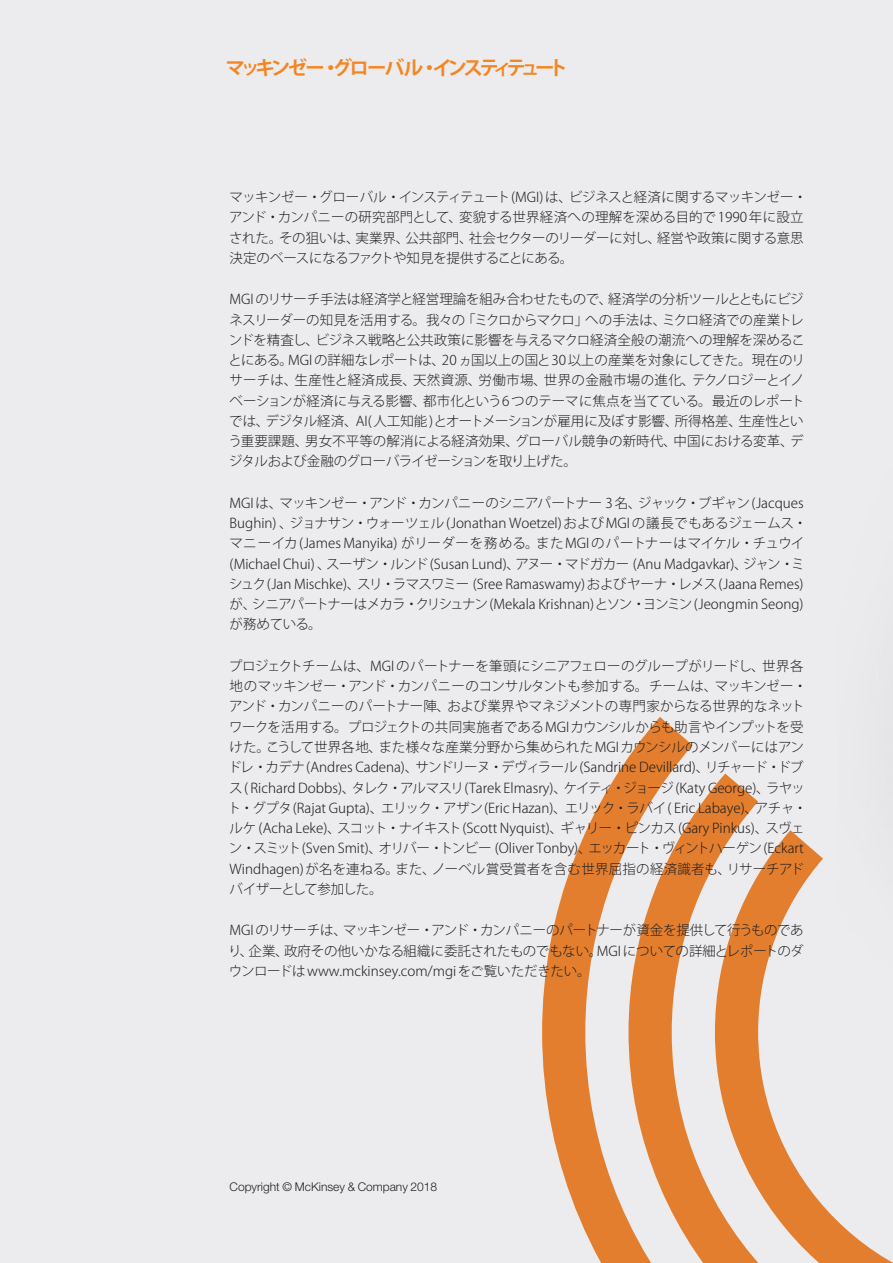
<style>
.page{position:relative;width:893px;height:1263px;background:#ececee}
.page>*{position:absolute;margin:0;border:0;box-sizing:border-box;transform-origin:0 0}
.t1{font:700 19.5px "Koz Go Pr 6 N";letter-spacing:-.215em;color:#f58520}
.t2{font:300 14.7px "Helvetica Neue LT Std";letter-spacing:.005em;color:#231f20}
.t3{font:300 13.5px/20.2px "Koz Go Pr 6 N";color:#231f20}
.t4{font:300 12px "Helvetica Neue LT Std";color:#231f20}
</style>
<div class="page">
<svg style="left:542px;top:717px;width:173px;height:546px"></svg>
<svg style="left:715px;top:773px;width:178px;height:490px"></svg>
<img style="left:838px;top:773px;width:55px;height:228px">
<h1 class="t1" style="left:226px;top:57px;width:344px">マッキンゼー・グローバル・インスティテュート</h1>
<p class="t3" style="left:229px;top:187px;width:579px">マッキンゼー・グローバル・インスティテュート(MGI) は、ビジネスと経済に関するマッキンゼー・アンド・カンパニーの研究部門として、変貌する世界経済への理解を深める目的で 1990 年に設立された。その狙いは、実業界、公共部門、社会セクターのリーダーに対し、経営や政策に関する意思決定のベースになるファクトや知見を提供することにある。</p>
<p class="t3" style="left:228px;top:290px;width:578px;text-align:justify">MGI のリサーチ手法は経済学と経営理論を組み合わせたもので、経済学の分析ツールとともにビジネスリーダーの知見を活用する。我々の「ミクロからマクロ」への手法は、ミクロ経済での産業トレンドを精査し、ビジネス戦略と公共政策に影響を与えるマクロ経済全般の潮流への理解を深めることにある。MGI の詳細なレポートは、20 ヵ国以上の国と30以上の産業を対象にしてきた。現在のリサーチは、生産性と経済成長、天然資源、労働市場、世界の金融市場の進化、テクノロジーとイノベーションが経済に与える影響、都市化という6 つのテーマに焦点を当てている。最近のレポートでは、デジタル経済、AI( 人工知能 )とオートメーションが雇用に及ぼす影響、所得格差、生産性という重要課題、男女不平等の解消による経済効果、グローバル競争の新時代、中国における変革、デジタルおよび金融のグローバライゼーションを取り上げた。</p>
<p class="t3" style="left:229px;top:493px;width:579px">MGI は、マッキンゼー・アンド・カンパニーのシニアパートナー 3 名、ジャック・ブギャン(Jacques Bughin) 、ジョナサン・ウォーツェル (Jonathan Woetzel) および MGI の議長でもあるジェームス・マニーイカ(James Manyika) がリーダーを務める。また MGI のパートナーはマイケル・チュウイ(Michael Chui) 、スーザン・ルンド(Susan Lund)、アヌー・マドガカー (Anu Madgavkar)、ジャン・ミシュク(Jan Mischke)、スリ・ラマスワミー (Sree Ramaswamy) およびヤーナ・レメス(Jaana Remes)が、シニアパートナーはメカラ・クリシュナン(Mekala Krishnan)とソン・ヨンミン(Jeongmin Seong)が務めている。</p>
<p class="t3" style="left:228px;top:656px;width:581px">プロジェクトチームは、MGI のパートナーを筆頭にシニアフェローのグループがリードし、世界各地のマッキンゼー・アンド・カンパニーのコンサルタントも参加する。チームは、マッキンゼー・アンド・カンパニーのパートナー陣、および業界やマネジメントの専門家からなる世界的なネットワークを活用する。プロジェクトの共同実施者であるMGIカウンシルからも助言やインプットを受けた。こうして世界各地、また様々な産業分野から集められた MGIカウンシルのメンバーにはアンドレ・カデナ(Andres Cadena)、サンドリーヌ・デヴィラール (Sandrine Devillard)、リチャード・ドブス( Richard Dobbs)、タレク・アルマスリ(Tarek Elmasry)、ケイティ・ジョージ(Katy George)、ラヤット・グプタ(Rajat Gupta)、エリック・アザン(Eric Hazan)、エリック・ラバイ( Eric Labaye)、アチャ・ルケ (Acha Leke)、スコット・ナイキスト(Scott Nyquist)、ギャリー・ピンカス(Gary Pinkus)、スヴェン・スミット(Sven Smit)、オリバー・トンビー (Oliver Tonby)、エッカート・ヴィントハーゲン(Eckart Windhagen) が名を連ねる。また、ノーベル賞受賞者を含む世界屈指の経済識者も、リサーチアドバイザーとして参加した。</p>
<p class="t3" style="left:228px;top:920px;width:577px;text-align:justify">MGI のリサーチは、マッキンゼー・アンド・カンパニーのパートナーが資金を提供して行うものであり、企業、政府その他いかなる組織に委託されたものでもない。MGI についての詳細とレポートのダウンロードは www.mckinsey.com/mgiをご覧いただきたい。</p>
<p class="t2" style="left:230px;top:188px;width:70px">About MGI</p>
<p class="t4" style="left:230px;top:1179px;width:209px">Copyright © McKinsey &amp; Company 2018</p>
</div>
